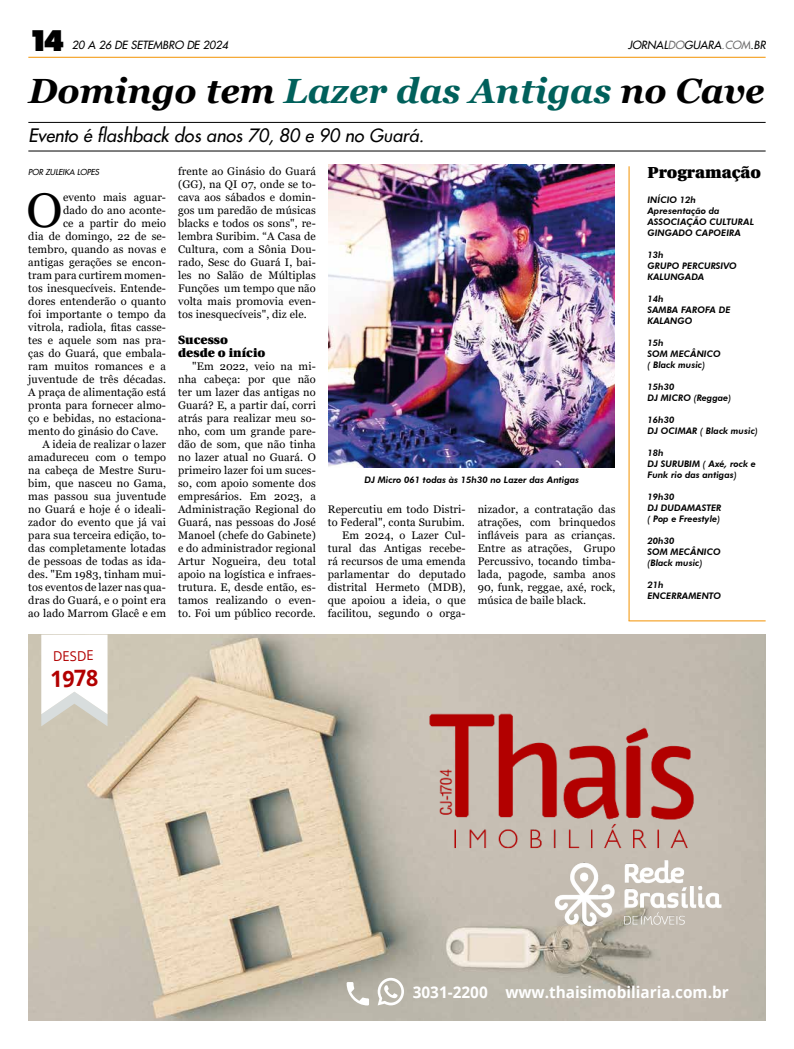
<style>
.page{position:relative;width:794px;height:1049px;background:#fff}
.page>*{position:absolute;margin:0;border:0;box-sizing:border-box;transform-origin:0 0}
.t1{font:48.5px "Georgia";color:#000}
.t2{font:italic 700 35px "Georgia";color:#000}
.t3{font:900 29.6px "Futura BT";color:#000}
.t4{font:700 22.5px "Open Sans";color:#b20000;scale:.95 1}
.t5{font:italic 18px "Futura 2";color:#000}
.t6{font:700 16.1px "Open Sans";color:#fff;scale:.95 1}
.t7{font:900 16px "Utopia";color:#000}
.t8{font:13.6px "Open Sans";color:#b20000;scale:.95 1}
.t9{font:900 12px/13px "Utopia";letter-spacing:.01em;color:#000}
.t10{font:11px/13px "Georgia";letter-spacing:.01em;color:#000;text-align:justify}
.t11{font:italic 11px "Futura 2";color:#000}
.t12{font:italic 800 9px/11px "Futura BT";color:#000}
.t13{font:italic 8px "Futura 2";color:#000}
.s1{color:#706f6f}
.s2{color:#00605b}
</style>
<div class="page">
<hr style="left:28px;top:57px;width:737px;height:1px;background:#f39200">
<img style="left:28px;top:635px;width:737px;height:385px">
<img style="left:378px;top:645px;width:367px;height:218px">
<img style="left:532px;top:848px;width:206px;height:94px">
<svg style="left:41px;top:635px;width:66px;height:91px"></svg>
<svg style="left:378px;top:978px;width:26px;height:27px"></svg>
<svg style="left:347px;top:982px;width:22px;height:23px"></svg>
<hr style="left:28px;top:122px;width:737px;height:1px;background:#000">
<hr style="left:28px;top:151px;width:737px;height:1px;background:#000">
<hr style="left:628px;top:166px;width:1px;height:455px;background:#f39200">
<hr style="left:628px;top:620px;width:137px;height:1px;background:#f39200">
<img style="left:328px;top:165px;width:287px;height:303px">
<h3 class="t3" style="left:28px;top:22px;width:37px">14</h3>
<p class="t11" style="left:72px;top:37px;width:158px">20 A 26 DE SETEMBRO DE 2024</p>
<p class="t11" style="left:628px;top:38px;width:139px">JORNAL<span class="s1">DO</span>GUARA<span class="s1">.COM</span>.BR</p>
<h2 class="t2" style="left:28px;top:68px;width:738px">Domingo tem <span class="s2">Lazer das Antigas</span> no Cave</h2>
<h3 class="t5" style="left:28px;top:124px;width:397px">Evento é flashback dos anos 70, 80 e 90 no Guará.</h3>
<p class="t13" style="left:28px;top:166px;width:72px">POR ZULEIKA LOPES</p>
<h1 class="t1" style="left:26px;top:181px;width:38px">O</h1>
<p class="t10" style="left:63px;top:191px;width:105px">evento mais aguar-</p>
<h3 class="t7" style="left:647px;top:164px;width:115px">Programação</h3>
<p class="t12" style="left:647px;top:194px;width:108px">INÍCIO 12h<br>Apresentação da<br>ASSOCIAÇÃO CULTURAL<br>GINGADO CAPOEIRA</p>
<p class="t12" style="left:647px;top:249px;width:91px">13h<br>GRUPO PERCURSIVO<br>KALUNGADA</p>
<p class="t12" style="left:647px;top:293px;width:84px">14h<br>SAMBA FAROFA DE<br>KALANGO</p>
<p class="t12" style="left:647px;top:337px;width:75px">15h<br>SOM MECÂNICO ( Black music)</p>
<p class="t12" style="left:647px;top:381px;width:85px">15h30<br>DJ MICRO (Reggae)</p>
<p class="t12" style="left:647px;top:414px;width:112px">16h30<br>DJ OCIMAR ( Black music)</p>
<p class="t12" style="left:647px;top:447px;width:110px">18h<br>DJ SURUBIM ( Axé, rock e<br>Funk rio das antigas)</p>
<p class="t12" style="left:647px;top:491px;width:75px">19h30<br>DJ DUDAMASTER ( Pop e Freestyle)</p>
<p class="t12" style="left:647px;top:535px;width:75px">20h30<br>SOM MECÂNICO (Black music)</p>
<p class="t12" style="left:647px;top:579px;width:75px">21h<br>ENCERRAMENTO</p>
<p class="t10" style="left:178px;top:165px;width:139px">frente ao Ginásio do Guará (GG), na QI 07, onde se to&shy;cava aos sábados e domin&shy;gos um paredão de músicas blacks e todos os sons", re&shy;lembra Suribim. “A Casa de Cultura, com a Sônia Dou&shy;rado, Sesc do Guará I, bai&shy;les no Salão de Múltiplas Funções um tempo que não volta mais promovia even&shy;tos inesquecíveis", diz ele.</p>
<p class="t9" style="left:178px;top:333px;width:89px">Sucesso desde o início</p>
<p class="t10" style="left:178px;top:360px;width:139px;text-indent:14px">"Em 2022, veio na mi&shy;nha cabeça: por que não ter um lazer das antigas no Guará? E, a partir daí, corri atrás para realizar meu so&shy;nho, com um grande pare&shy;dão de som, que não tinha no lazer atual no Guará. O primeiro lazer foi um suces&shy;so, com apoio somente dos empresários. Em 2023, a Administração Regional do Guará, nas pessoas do José Manoel (chefe do Gabinete) e do administrador regional Artur Nogueira, deu total apoio na logística e infraes&shy;trutura. E, desde então, es&shy;tamos realizando o even&shy;to. Foi um público recorde.</p>
<p class="t10" style="left:63px;top:204px;width:105px">dado do ano aconte-</p>
<p class="t10" style="left:63px;top:217px;width:105px">ce a partir do meio</p>
<p class="t10" style="left:28px;top:230px;width:139px">dia de domingo, 22 de se-</p>
<p class="t10" style="left:28px;top:243px;width:139px">tembro, quando as novas e</p>
<p class="t10" style="left:28px;top:256px;width:139px">antigas gerações se encon-</p>
<p class="t10" style="left:28px;top:269px;width:139px">tram para curtirem momen-</p>
<p class="t10" style="left:28px;top:282px;width:139px">tos inesquecíveis. Entende-</p>
<p class="t10" style="left:28px;top:295px;width:139px">dores entenderão o quanto</p>
<p class="t10" style="left:28px;top:308px;width:139px">foi importante o tempo da</p>
<p class="t10" style="left:28px;top:321px;width:139px">vitrola, radiola, fitas casse-</p>
<p class="t10" style="left:28px;top:334px;width:139px">tes e aquele som nas pra-</p>
<p class="t10" style="left:28px;top:347px;width:139px">ças do Guará, que embala-</p>
<p class="t10" style="left:28px;top:360px;width:139px">ram muitos romances e a</p>
<p class="t10" style="left:28px;top:373px;width:139px">juventude de três décadas.</p>
<p class="t10" style="left:28px;top:386px;width:139px">A praça de alimentação está</p>
<p class="t10" style="left:28px;top:399px;width:139px">pronta para fornecer almo-</p>
<p class="t10" style="left:28px;top:412px;width:139px">ço e bebidas, no estaciona-</p>
<p class="t10" style="left:28px;top:425px;width:132px">mento do ginásio do Cave.</p>
<p class="t10" style="left:42px;top:438px;width:125px">A ideia de realizar o lazer</p>
<p class="t10" style="left:28px;top:451px;width:139px">amadureceu com o tempo</p>
<p class="t10" style="left:28px;top:464px;width:139px">na cabeça de Mestre Suru-</p>
<p class="t10" style="left:28px;top:477px;width:139px">bim, que nasceu no Gama,</p>
<p class="t10" style="left:28px;top:490px;width:139px">mas passou sua juventude</p>
<p class="t10" style="left:28px;top:503px;width:139px">no Guará e hoje é o ideali-</p>
<p class="t10" style="left:28px;top:516px;width:139px">zador do evento que já vai</p>
<p class="t10" style="left:28px;top:529px;width:139px">para sua terceira edição, to-</p>
<p class="t10" style="left:28px;top:542px;width:139px">das completamente lotadas</p>
<p class="t10" style="left:28px;top:555px;width:139px">de pessoas de todas as ida-</p>
<p class="t10" style="left:28px;top:568px;width:139px">des. "Em 1983, tinham mui-</p>
<p class="t10" style="left:28px;top:581px;width:139px">tos eventos de lazer nas qua-</p>
<p class="t10" style="left:28px;top:594px;width:139px">dras do Guará, e o point era</p>
<p class="t10" style="left:28px;top:607px;width:139px">ao lado Marrom Glacê e em</p>
<p class="t12" style="left:364px;top:474px;width:216px">DJ Micro 061 todas às 15h30 no Lazer das Antigas</p>
<p class="t10" style="left:328px;top:503px;width:139px;text-align:right">Repercutiu em todo Distri&shy;to Federal", conta Surubim.<br>Em 2024, o Lazer Cul&shy;tural das Antigas recebe&shy;rá recursos de uma emenda parlamentar do deputado distrital Hermeto (MDB), que apoiou a ideia, o que facilitou, segundo o orga-</p>
<p class="t10" style="left:478px;top:503px;width:139px">nizador, a contratação das atrações, com brinquedos infláveis para as crianças.<br>Entre as atrações, Grupo Percussivo, tocando timba&shy;lada, pagode, samba anos 90, funk, reggae, axé, rock, música de baile black.</p>
<p class="t8" style="left:53px;top:647px;width:44px;rotate:-1deg">DESDE</p>
<h3 class="t4" style="left:50px;top:663px;width:52px;rotate:-1deg">1978</h3>
<h3 class="t6" style="left:413px;top:980px;width:81px">3031-2200</h3>
<h3 class="t6" style="left:505px;top:980px;width:237px">www.thaisimobiliaria.com.br</h3>
</div>
